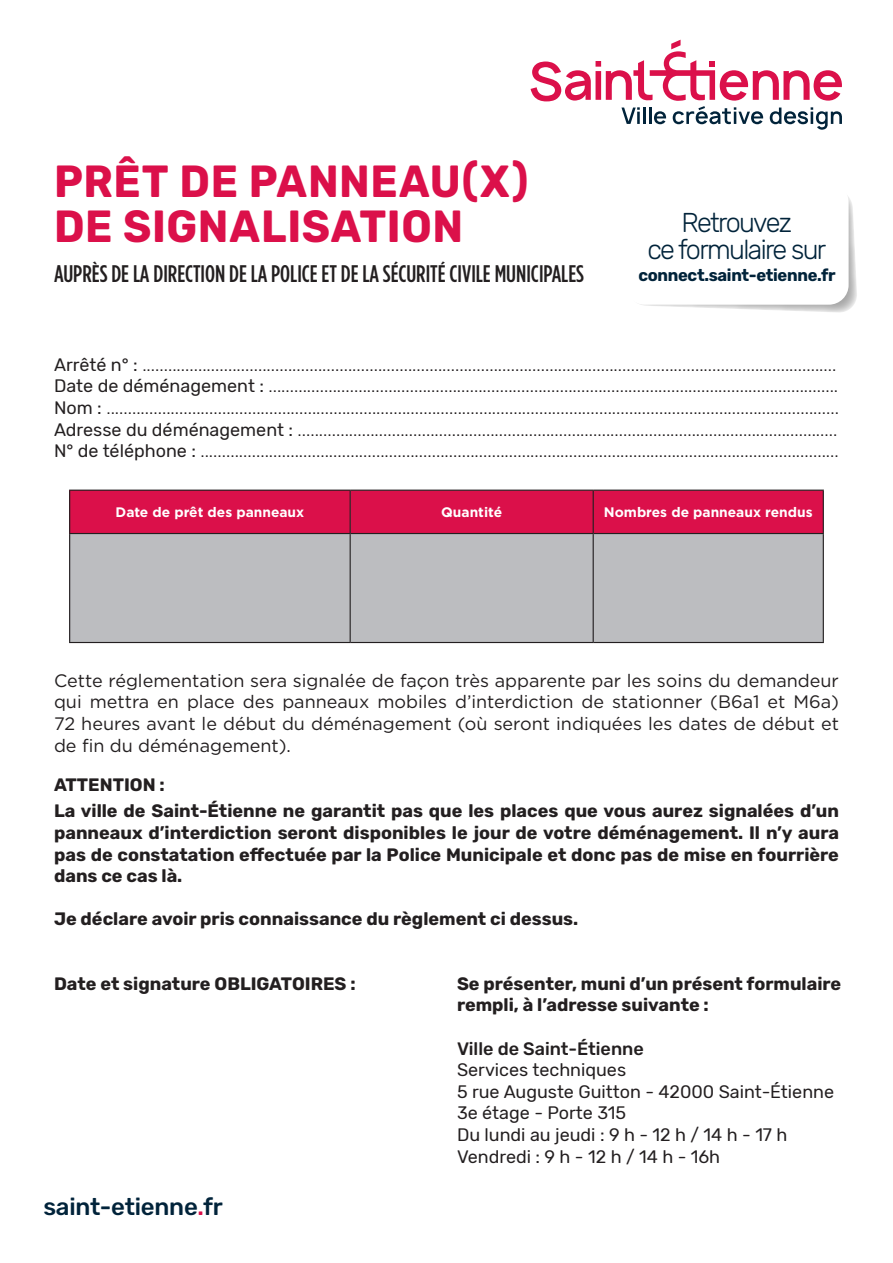
<style>
.page{position:relative;width:893px;height:1263px;background:#fff}
.page>*{position:absolute;margin:0;border:0;box-sizing:border-box;transform-origin:0 0}
.t1{font:700 45px/45px "Rubik";letter-spacing:.015em;color:#db104a;scale:.95 1}
.t2{font:300 27.3px/27px "Rubik";letter-spacing:-.06em;color:#01233a;text-align:center}
.t3{font:500 24px "Gotham Cond";color:#231f20}
.t4{font:500 24px "Rubik";letter-spacing:-.01em;color:#01233a}
.t5{font:300 18px/21.6px "Rubik";color:#231f20}
.t6{font:700 18px/21.6px "Rubik";color:#231f20}
.t7{font:18px/21.6px "Gotham";color:#231f20;text-align:justify}
.t8{font:18px/21.6px "Rubik";color:#231f20}
.t9{font:500 18px "Rubik";color:#231f20}
.t10{font:700 16.95px "Rubik";letter-spacing:-.02em;color:#01233a}
.t11{font:700 13.8px "Gotham";color:#fff}
.s1{font-weight:400}
.s2{color:#db104b}
</style>
<div class="page">
<svg style="left:531px;top:40px;width:311px;height:90px"></svg>
<svg style="left:644px;top:197px;width:213px;height:115px"></svg>
<div style="left:625px;top:183px;width:224px;height:122px;background:#fff;border-radius:20px"></div>
<div style="left:70px;top:490px;width:280px;height:43px;background:#db104a"></div>
<div style="left:351px;top:491px;width:472px;height:42px;background:#db104a"></div>
<div style="left:70px;top:533px;width:280px;height:109px;background:#bcbdc0"></div>
<div style="left:351px;top:534px;width:472px;height:108px;background:#bcbdc0"></div>
<hr style="left:350px;top:490px;width:243px;height:1px;background:#231f20">
<hr style="left:593px;top:490px;width:231px;height:1px;background:#231f20">
<hr style="left:593px;top:491px;width:1px;height:42px;background:#231f20">
<hr style="left:823px;top:491px;width:1px;height:42px;background:#231f20">
<hr style="left:350px;top:533px;width:243px;height:1px;background:#231f20">
<hr style="left:593px;top:533px;width:231px;height:1px;background:#231f20">
<hr style="left:593px;top:534px;width:1px;height:108px;background:#231f20">
<hr style="left:823px;top:534px;width:1px;height:108px;background:#231f20">
<hr style="left:350px;top:642px;width:243px;height:1px;background:#231f20">
<hr style="left:593px;top:642px;width:231px;height:1px;background:#231f20">
<hr style="left:69px;top:491px;width:1px;height:42px;background:#231f20">
<hr style="left:69px;top:490px;width:281px;height:1px;background:#231f20">
<hr style="left:350px;top:491px;width:1px;height:42px;background:#231f20">
<hr style="left:69px;top:534px;width:1px;height:108px;background:#231f20">
<hr style="left:69px;top:533px;width:281px;height:1px;background:#231f20">
<hr style="left:350px;top:534px;width:1px;height:108px;background:#231f20">
<hr style="left:69px;top:642px;width:281px;height:1px;background:#231f20">
<h1 class="t1" style="left:54px;top:160px;width:501px">PRÊT DE PANNEAU(X)<br>DE SIGNALISATION</h1>
<h3 class="t3" style="left:54px;top:260px;width:532px">AUPRÈS DE LA DIRECTION DE LA POLICE ET DE LA SÉCURITÉ CIVILE MUNICIPALES</h3>
<h2 class="t2" style="left:647px;top:209px;width:180px">Retrouvez<br>ce formulaire sur</h2>
<p class="t10" style="left:638px;top:266px;width:199px">connect.saint-etienne.fr</p>
<p class="t5" style="left:54px;top:354px;width:786px"><span class="s1">Arrêté n° :</span> ..................................................................................................................................................................<br><span class="s1">Date de déménagement :</span> .....................................................................................................................................<br><span class="s1">Nom :</span> ...........................................................................................................................................................................<br><span class="s1">Adresse du déménagement :</span> ..............................................................................................................................<br><span class="s1">N° de téléphone :</span> .....................................................................................................................................................</p>
<p class="t11" style="left:116px;top:503px;width:190px">Date de prêt des panneaux</p>
<p class="t11" style="left:441px;top:503px;width:62px">Quantité</p>
<p class="t11" style="left:604px;top:503px;width:210px">Nombres de panneaux rendus</p>
<p class="t7" style="left:54px;top:669px;width:786px">Cette réglementation sera signalée de façon très apparente par les soins du demandeur qui mettra en place des panneaux mobiles d’interdiction de stationner (B6a1 et M6a)<br>72 heures avant le début du déménagement (où seront indiquées les dates de début et de fin du déménagement).</p>
<p class="t6" style="left:54px;top:773px;width:786px;line-height:25.8px">ATTENTION :<br>La ville de Saint-Étienne ne garantit pas que les places que vous aurez signalées d’un</p>
<p class="t6" style="left:54px;top:822px;width:786px;text-align:justify">panneaux d’interdiction seront disponibles le jour de votre déménagement. Il n’y aura pas de constatation effectuée par la Police Municipale et donc pas de mise en fourrière dans ce cas là.</p>
<p class="t6" style="left:54px;top:909px;width:526px">Je déclare avoir pris connaissance du règlement ci dessus.</p>
<p class="t6" style="left:54px;top:973px;width:303px">Date et signature OBLIGATOIRES :</p>
<p class="t6" style="left:457px;top:973px;width:386px">Se présenter, muni d’un présent formulaire rempli, à l’adresse suivante :</p>
<p class="t9" style="left:457px;top:1038px;width:188px">Ville de Saint-Étienne</p>
<p class="t8" style="left:457px;top:1059px;width:379px">Services techniques<br>5 rue Auguste Guitton - 42000 Saint-Étienne<br>3e étage - Porte 315<br>Du lundi au jeudi : 9 h - 12 h / 14 h - 17 h<br>Vendredi : 9 h - 12 h / 14 h - 16h</p>
<h3 class="t4" style="left:43px;top:1193px;width:181px">saint-etienne<span class="s2">.</span>fr</h3>
</div>
